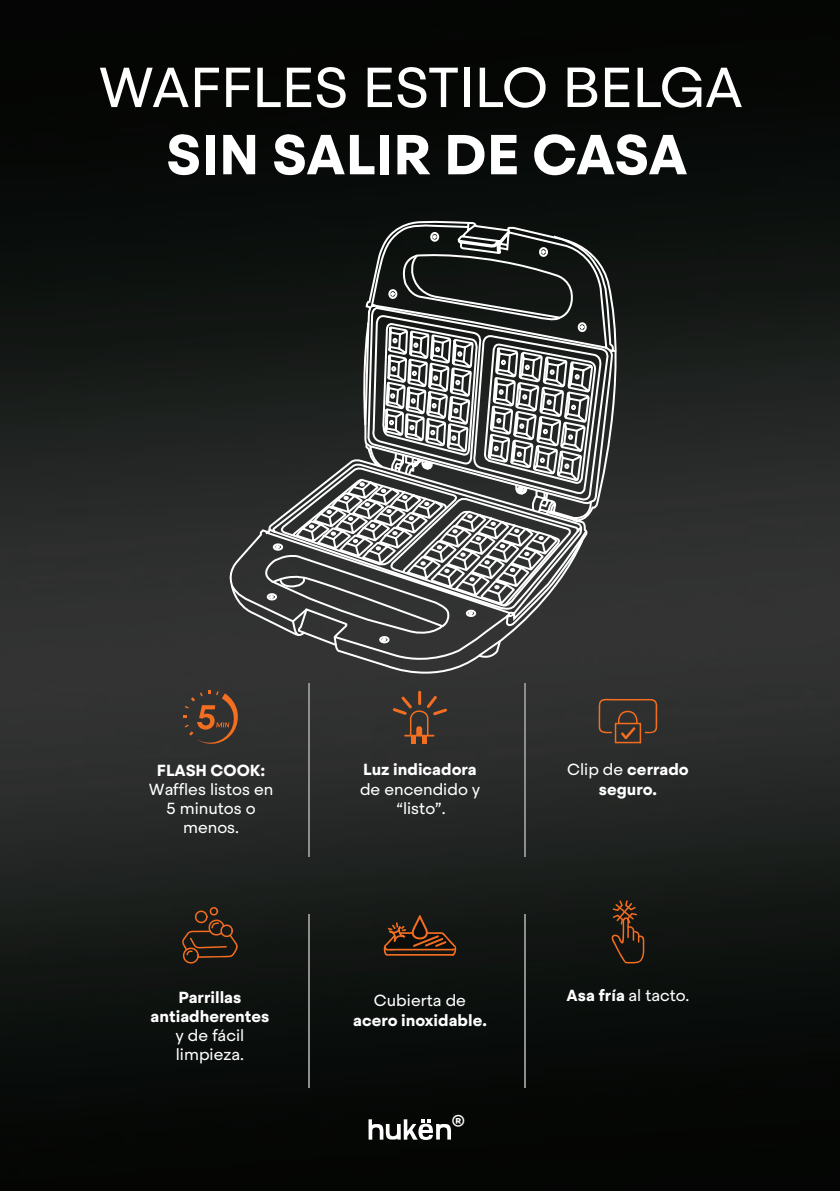
<style>
.page{position:relative;width:840px;height:1191px;background:#fff}
.page>*{position:absolute;margin:0;border:0;box-sizing:border-box;transform-origin:0 0}
.t1{font:56px "Steradian";color:#fff}
.t2{font:700 56px "Steradian";color:#fff}
.t3{font:24px "Steradian";color:#fff}
.t4{font:16px/19.2px "Steradian";color:#fff;text-align:center}
.t5{font:700 16px/19.2px "Steradian";color:#fff;text-align:center}
.s1{font-weight:400}
.s2{font-weight:700}
</style>
<div class="page">
<img style="left:0;top:0;width:839px;height:1191px">
<svg style="left:610px;top:900px;width:34px;height:63px;background:#3a2515"></svg>
<svg style="left:183px;top:690px;width:56px;height:54px;background:#543c2d"></svg>
<svg style="left:597px;top:698px;width:61px;height:45px;background:#4c392c"></svg>
<svg style="left:181px;top:906px;width:57px;height:58px;background:#362517"></svg>
<svg style="left:392px;top:690px;width:55px;height:53px;background:#4d3a2d"></svg>
<svg style="left:383px;top:915px;width:75px;height:40px;background:#402714"></svg>
<hr style="left:308px;top:682px;width:1px;height:174px;background:#8e8e8d">
<hr style="left:308px;top:913px;width:1px;height:174px;background:#8e8e8d">
<hr style="left:523px;top:682px;width:2px;height:174px;background:#8e8e8d">
<hr style="left:523px;top:914px;width:2px;height:173px;background:#8e8e8d">
<svg style="left:368px;top:1119px;width:83px;height:21px"></svg>
<svg style="left:227px;top:189px;width:402px;height:497px;background:#1d1f1e"></svg>
<svg style="left:229px;top:231px;width:359px;height:434px;background:#313331"></svg>
<svg style="left:290px;top:220px;width:328px;height:404px"></svg>
<p class="t1" style="left:98px;top:54px;width:645px">WAFFLES ESTILO BELGA</p>
<p class="t2" style="left:166px;top:119px;width:522px">SIN SALIR DE CASA</p>
<p class="t5" style="left:157px;top:760px;width:110px">FLASH COOK:</p>
<p class="t4" style="left:149px;top:779px;width:126px">Waffles listos en<br>5 minutos o menos.</p>
<p class="t5" style="left:150px;top:987px;width:120px">Parrillas antiadherentes</p>
<p class="t4" style="left:175px;top:1025px;width:70px;text-align:left">y de fácil limpieza.</p>
<p class="t5" style="left:363px;top:760px;width:115px">Luz indicadora</p>
<p class="t4" style="left:360px;top:779px;width:122px">de encendido y “listo”.</p>
<p class="t4" style="left:374px;top:990px;width:93px">Cubierta de</p>
<p class="t5" style="left:353px;top:1010px;width:135px">acero inoxidable.</p>
<p class="t3" style="left:451px;top:1109px;width:16px">®</p>
<p class="t5" style="left:567px;top:760px;width:123px"><span class="s1">Clip de</span> cerrado seguro.</p>
<p class="t4" style="left:566px;top:985px;width:124px"><span class="s2">Asa fría</span> al tacto.</p>
</div>
